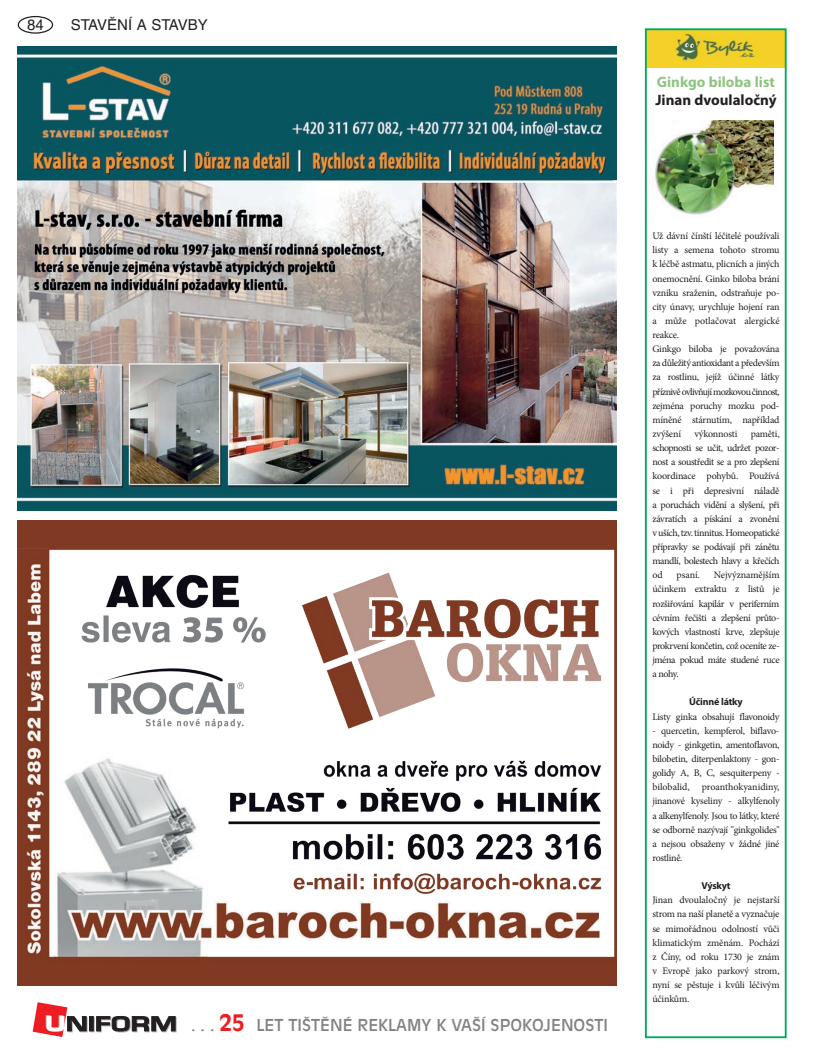
<style>
.page{position:relative;width:815px;height:1063px;background:#fff}
.page>*{position:absolute;margin:0;border:0;box-sizing:border-box;transform-origin:0 0}
.t1{font:16.25px "Antique Olive CE";color:#808285}
.t2{font:15px "Helvetica CE";color:#231f20}
.t3{font:700 15px "Myriad Pro";color:#8ec481}
.t4{font:700 15px "Myriad Pro";color:#231f20}
.t5{font:10px/14.1px "Minion Pro";letter-spacing:-.025em;color:#231f20;text-align:justify}
.t6{font:700 10px "Myriad Pro";letter-spacing:-.02em;color:#231f20}
.s1{font-weight:700;font-size:22.5px;color:#ee1d23}
</style>
<div class="page">
<div style="left:18px;top:16px;width:35px;height:18px;border:1px solid #231f20;border-radius:50%"></div>
<svg style="left:90px;top:1017px;width:5px;height:15px"></svg>
<svg style="left:89px;top:1016px;width:5px;height:15px"></svg>
<svg style="left:96px;top:1016px;width:81px;height:16px"></svg>
<svg style="left:33px;top:1002px;width:55px;height:35px"></svg>
<img style="left:18px;top:46px;width:599px;height:464px">
<img style="left:18px;top:521px;width:599px;height:464px">
<img style="left:648px;top:31px;width:136px;height:37px">
<div style="left:645px;top:28px;width:142px;height:1010px;border:2px solid #00ab5b"></div>
<img style="left:653px;top:121px;width:120px;height:94px">
<h2 class="t2" style="left:27px;top:16px;width:18px">84</h2>
<h2 class="t2" style="left:71px;top:16px;width:138px">STAVĚNÍ A STAVBY</h2>
<h2 class="t3" style="left:657px;top:72px;width:120px">Ginkgo biloba list</h2>
<h2 class="t4" style="left:655px;top:91px;width:123px">Jinan dvoulaločný</h2>
<h1 class="t1" style="left:191px;top:1016px;width:418px">. . . <span class="s1">25</span> LET TIŠTĚNÉ REKLAMY K VAŠÍ SPOKOJENOSTI</h1>
<p class="t5" style="left:652px;top:229px;width:129px;text-align:left">Už dávní čínští léčitelé používali listy a semena tohoto stromu k léčbě astmatu, plicních a jiných onemocnění. Ginko biloba brání vzniku sraženin, odstraňuje po&shy;city únavy, urychluje hojení ran a může potlačovat alergické reakce.<br>Ginkgo biloba je považována za důležitý antioxidant a především za rostlinu, jejíž účinné látky příznivě ovlivňují mozkovou činnost, zejména poruchy mozku pod&shy;míněné stárnutím, například zvýšení</p>
<p class="t5" style="left:694px;top:427px;width:45px">výkonnosti</p>
<p class="t5" style="left:652px;top:427px;width:129px;text-indent:98px">paměti, schopnosti se učit, udržet pozor&shy;nost a soustředit se a pro zlepšení koordinace pohybů. Používá se i při depresivní náladě a poruchách vidění a slyšení, při závratích a pískání a zvonění v uších, tzv. tinnitus. Homeopatické přípravky se podávají při zánětu mandlí, bolestech hlavy a křečích od</p>
<p class="t5" style="left:652px;top:568px;width:129px;text-indent:61px">Nejvýznamějším účinkem extraktu z listů je rozšiřování kapilár v periferním cévním řečišti a zlepšení průto&shy;kových vlastností krve, zlepšuje prokrvení končetin, což oceníte ze&shy;jména pokud máte studené ruce a nohy.</p>
<p class="t6" style="left:689px;top:696px;width:55px">Účinné látky</p>
<p class="t5" style="left:652px;top:709px;width:129px">Listy ginka obsahují flavonoidy</p>
<p class="t5" style="left:652px;top:724px;width:129px">- quercetin, kempferol, biflavo&shy;noidy - ginkgetin, amentoflavon, bilobetin, diterpenlaktony - gon&shy;golidy A, B, C, sesquiterpeny - bilobalid, proanthokyanidiny, jinanové kyseliny - alkylfenoly a alkenylfenoly. Jsou to látky, které se odborně nazývají "ginkgolides" a nejsou obsaženy v žádné jiné rostlině.</p>
<p class="t6" style="left:701px;top:879px;width:30px">Výskyt</p>
<p class="t5" style="left:652px;top:893px;width:129px">Jinan dvoulaločný je nejstarší strom na naší planetě a vyznačuje se mimořádnou odolností vůči klimatickým změnám. Pochází z Číny, od roku 1730 je znám v Evropě jako parkový strom, nyní se pěstuje i kvůli léčivým účinkům.</p>
<p class="t5" style="left:677px;top:568px;width:25px">psaní.</p>
</div>
